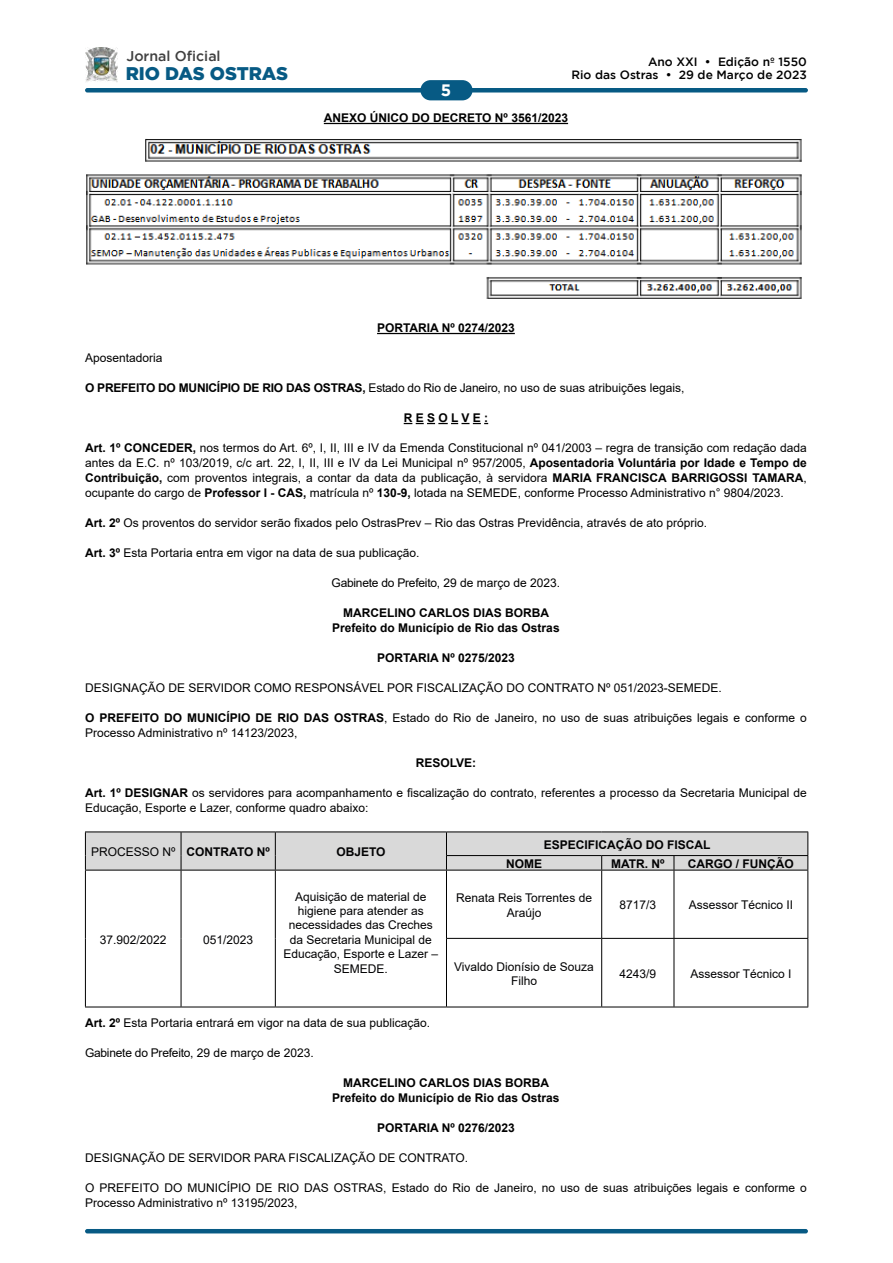
<style>
.page{position:relative;width:893px;height:1263px;background:#fff}
.page>*{position:absolute;margin:0;border:0;box-sizing:border-box;transform-origin:0 0}
.t1{font:900 18.45px "Gotham";letter-spacing:-.01em;color:#075a84}
.t2{font:700 16.5px "Gotham";color:#fff}
.t3{font:500 14.1px "Gotham";color:#404040}
.t4{font:12px/15px "Arial";color:#000}
.t5{font:12px/14.4px "Arial";color:#020203;text-align:center}
.t6{font:700 12px/15px "Arial";color:#000;text-align:center}
.t7{font:12px "Arial";letter-spacing:-.02em;color:#000}
.t8{font:700 12px "Arial";color:#020203}
.t9{font:500 12px/13.6px "Gotham";color:#000;text-align:right}
.t10{font:700 12px "Arial";letter-spacing:.28em;color:#000}
.s1{font-weight:700}
</style>
<div class="page">
<div style="left:85px;top:88px;width:723px;height:5px;background:#075a84;border-radius:2px"></div>
<div style="left:420px;top:80px;width:52px;height:20px;background:#075a84;border-radius:10px"></div>
<img style="left:85px;top:48px;width:32px;height:34px">
<hr style="left:85px;top:1229px;width:723px;height:4px;background:#075a84;border-radius:2px">
<hr style="left:324px;top:123px;width:244px;height:1px;background:#000">
<hr style="left:377px;top:333px;width:138px;height:1px;background:#000">
<svg style="left:404px;top:423px;width:84px;height:1px"></svg>
<img style="left:86px;top:139px;width:716px;height:160px">
<hr style="left:85px;top:831px;width:96px;height:1px;background:#000">
<hr style="left:181px;top:831px;width:94px;height:1px;background:#000">
<hr style="left:275px;top:831px;width:171px;height:1px;background:#000">
<hr style="left:446px;top:831px;width:156px;height:1px;background:#000">
<hr style="left:602px;top:831px;width:72px;height:1px;background:#000">
<hr style="left:674px;top:831px;width:134px;height:1px;background:#000">
<hr style="left:85px;top:870px;width:96px;height:1px;background:#000">
<hr style="left:181px;top:870px;width:94px;height:1px;background:#000">
<hr style="left:275px;top:870px;width:171px;height:1px;background:#000">
<hr style="left:446px;top:870px;width:156px;height:1px;background:#000">
<hr style="left:602px;top:870px;width:72px;height:1px;background:#000">
<hr style="left:674px;top:870px;width:134px;height:1px;background:#000">
<hr style="left:446px;top:938px;width:156px;height:1px;background:#000">
<hr style="left:602px;top:938px;width:72px;height:1px;background:#000">
<hr style="left:674px;top:938px;width:134px;height:1px;background:#000">
<hr style="left:85px;top:1007px;width:96px;height:1px;background:#000">
<hr style="left:181px;top:1007px;width:94px;height:1px;background:#000">
<hr style="left:275px;top:1007px;width:171px;height:1px;background:#000">
<hr style="left:446px;top:1007px;width:156px;height:1px;background:#000">
<hr style="left:602px;top:1007px;width:72px;height:1px;background:#000">
<hr style="left:674px;top:1007px;width:134px;height:1px;background:#000">
<hr style="left:85px;top:870px;width:1px;height:68px;background:#000">
<hr style="left:85px;top:938px;width:1px;height:69px;background:#000">
<svg style="left:85px;top:832px;width:723px;height:38px;background:#cfcfcf"></svg>
<hr style="left:181px;top:870px;width:1px;height:68px;background:#000">
<hr style="left:275px;top:870px;width:1px;height:68px;background:#000">
<hr style="left:446px;top:870px;width:1px;height:68px;background:#000">
<hr style="left:601px;top:870px;width:1px;height:68px;background:#000">
<hr style="left:674px;top:870px;width:1px;height:68px;background:#000">
<hr style="left:807px;top:870px;width:1px;height:68px;background:#000">
<hr style="left:181px;top:938px;width:1px;height:69px;background:#000">
<hr style="left:275px;top:938px;width:1px;height:69px;background:#000">
<hr style="left:446px;top:939px;width:1px;height:68px;background:#000">
<hr style="left:601px;top:939px;width:1px;height:68px;background:#000">
<hr style="left:674px;top:939px;width:1px;height:68px;background:#000">
<hr style="left:807px;top:939px;width:1px;height:68px;background:#000">
<p class="t3" style="left:126px;top:48px;width:96px">Jornal Oficial</p>
<h1 class="t1" style="left:126px;top:63px;width:164px">RIO DAS OSTRAS</h1>
<h2 class="t2" style="left:441px;top:81px;width:12px">5</h2>
<p class="t9" style="left:571px;top:54px;width:237px">Ano XXI • Edição nº 1550<br>Rio das Ostras • 29 de Março de 2023</p>
<p class="t6" style="left:324px;top:111px;width:246px">ANEXO ÚNICO DO DECRETO Nº 3561/2023</p>
<p class="t6" style="left:377px;top:321px;width:139px">PORTARIA Nº 0274/2023</p>
<p class="t4" style="left:85px;top:350px;width:79px">Aposentadoria</p>
<p class="t4" style="left:85px;top:380px;width:601px"><span class="s1">O PREFEITO DO MUNICÍPIO DE RIO DAS OSTRAS,</span> Estado do Rio de Janeiro, no uso de suas atribuições legais,</p>
<p class="t10" style="left:404px;top:410px;width:86px">RESOLVE:</p>
<p class="t4" style="left:85px;top:440px;width:723px;text-align:justify"><span class="s1">Art. 1º CONCEDER,</span> nos termos do Art. 6º, I, II, III e IV da Emenda Constitucional nº 041/2003 – regra de transição com redação dada antes da E.C. nº 103/2019, c/c art. 22, I, II, III e IV da Lei Municipal nº 957/2005, <span class="s1">Aposentadoria Voluntária por Idade e Tempo de Contribuição,</span> com proventos integrais, a contar da data da publicação, à servidora <span class="s1">MARIA FRANCISCA BARRIGOSSI TAMARA</span>, ocupante do cargo de <span class="s1">Professor I - CAS,</span> matrícula nº <span class="s1">130-9,</span> lotada na SEMEDE, conforme Processo Administrativo n° 9804/2023.</p>
<p class="t4" style="left:85px;top:515px;width:623px"><span class="s1">Art. 2º</span> Os proventos do servidor serão fixados pelo OstrasPrev – Rio das Ostras Previdência, através de ato próprio.</p>
<p class="t4" style="left:85px;top:545px;width:336px"><span class="s1">Art. 3º</span> Esta Portaria entra em vigor na data de sua publicação.</p>
<p class="t7" style="left:332px;top:575px;width:230px">Gabinete do Prefeito, 29 de março de 2023.</p>
<p class="t6" style="left:332px;top:606px;width:229px">MARCELINO CARLOS DIAS BORBA<br>Prefeito do Município de Rio das Ostras</p>
<p class="t6" style="left:377px;top:651px;width:139px">PORTARIA Nº 0275/2023</p>
<p class="t4" style="left:85px;top:680px;width:638px">DESIGNAÇÃO DE SERVIDOR COMO RESPONSÁVEL POR FISCALIZAÇÃO DO CONTRATO Nº 051/2023-SEMEDE.</p>
<p class="t4" style="left:85px;top:710px;width:723px"><span class="s1">O PREFEITO DO MUNICÍPIO DE RIO DAS OSTRAS</span>, Estado do Rio de Janeiro, no uso de suas atribuições legais e conforme o<br>Processo Administrativo nº 14123/2023,</p>
<p class="t6" style="left:416px;top:756px;width:62px">RESOLVE:</p>
<p class="t4" style="left:85px;top:785px;width:723px"><span class="s1">Art. 1º DESIGNAR</span> os servidores para acompanhamento e fiscalização do contrato, referentes a processo da Secretaria Municipal de<br>Educação, Esporte e Lazer, conforme quadro abaixo:</p>
<p class="t5" style="left:91px;top:845px;width:180px">PROCESSO Nº <span class="s1">CONTRATO Nº</span></p>
<p class="t8" style="left:336px;top:843px;width:51px">OBJETO</p>
<p class="t8" style="left:544px;top:836px;width:168px">ESPECIFICAÇÃO DO FISCAL</p>
<p class="t8" style="left:506px;top:855px;width:37px">NOME</p>
<p class="t8" style="left:611px;top:855px;width:55px">MATR. Nº</p>
<p class="t8" style="left:688px;top:855px;width:107px">CARGO / FUNÇÃO</p>
<p class="t5" style="left:100px;top:932px;width:68px">37.902/2022</p>
<p class="t5" style="left:203px;top:932px;width:52px">051/2023</p>
<p class="t5" style="left:283px;top:889px;width:156px">Aquisição de material de higiene para atender as necessidades das Creches da Secretaria Municipal de<br>Educação, Esporte e Lazer –<br>SEMEDE.</p>
<p class="t5" style="left:456px;top:891px;width:137px">Renata Reis Torrentes de<br>Araújo</p>
<p class="t5" style="left:619px;top:898px;width:38px">8717/3</p>
<p class="t5" style="left:689px;top:898px;width:106px">Assessor Técnico II</p>
<p class="t5" style="left:454px;top:959px;width:141px">Vivaldo Dionísio de Souza<br>Filho</p>
<p class="t5" style="left:619px;top:966px;width:38px">4243/9</p>
<p class="t5" style="left:690px;top:966px;width:103px">Assessor Técnico I</p>
<p class="t4" style="left:85px;top:1015px;width:347px"><span class="s1">Art. 2º</span> Esta Portaria entrará em vigor na data de sua publicação.</p>
<p class="t7" style="left:85px;top:1044px;width:230px">Gabinete do Prefeito, 29 de março de 2023.</p>
<p class="t6" style="left:332px;top:1075px;width:229px">MARCELINO CARLOS DIAS BORBA<br>Prefeito do Município de Rio das Ostras</p>
<p class="t6" style="left:377px;top:1120px;width:139px">PORTARIA Nº 0276/2023</p>
<p class="t4" style="left:85px;top:1150px;width:385px">DESIGNAÇÃO DE SERVIDOR PARA FISCALIZAÇÃO DE CONTRATO.</p>
<p class="t4" style="left:85px;top:1180px;width:723px">O PREFEITO DO MUNICÍPIO DE RIO DAS OSTRAS, Estado do Rio de Janeiro, no uso de suas atribuições legais e conforme o<br>Processo Administrativo nº 13195/2023,</p>
</div>
